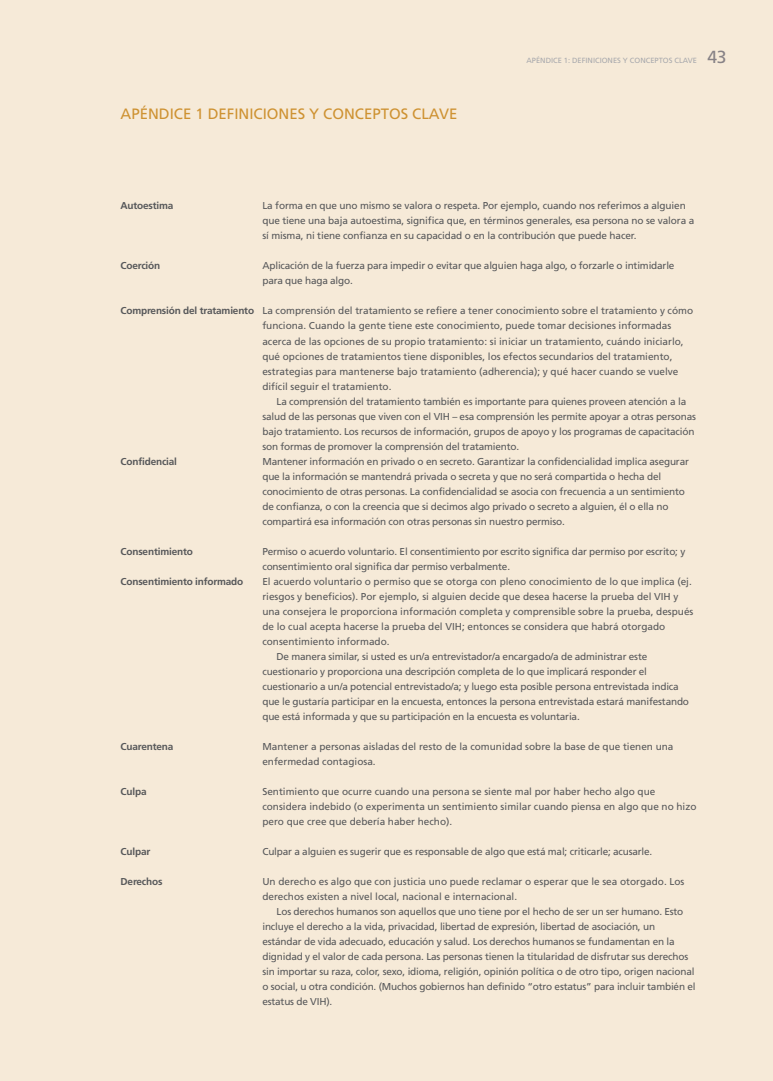
<style>
.page{position:relative;width:773px;height:1081px;background:#fff}
.page>*{position:absolute;margin:0;border:0;box-sizing:border-box;transform-origin:0 0}
.t1{font:17.5px "Frutiger";color:#878286}
.t2{font:15px "Frutiger";color:#ce9232}
.t3{font:10px/15px "Frutiger";letter-spacing:-.015em;color:#57585a}
.t4{font:700 10px "Frutiger";letter-spacing:-.015em;color:#57585a}
.t5{font:7.5px "Frutiger";color:#a8a9ad}
.s1{font-weight:700}
</style>
<div class="page">
<div style="left:14px;top:0;width:758px;height:1081px;background:#f6ead8"></div>
<div style="left:0;top:0;width:14px;height:1081px;background:#f6ead8"></div>
<h2 class="t2" style="left:120px;top:108px;width:338px">APÉNDICE 1 DEFINICIONES Y CONCEPTOS CLAVE</h2>
<p class="t5" style="left:526px;top:57px;width:172px">APÉNDICE 1: DEFINICIONES Y CONCEPTOS CLAVE</p>
<h1 class="t1" style="left:707px;top:50px;width:20px">43</h1>
<p class="t4" style="left:120px;top:202px;width:54px">Autoestima</p>
<p class="t3" style="left:262px;top:199px;width:433px">La forma en que uno mismo se valora o respeta. Por ejemplo, cuando nos referimos a alguien que tiene una baja autoestima, significa que, en términos generales, esa persona no se valora a sí misma, ni tiene confianza en su capacidad o en la contribución que puede hacer.</p>
<p class="t4" style="left:120px;top:262px;width:41px">Coerción</p>
<p class="t3" style="left:262px;top:259px;width:413px">Aplicación de la fuerza para impedir o evitar que alguien haga algo, o forzarle o intimidarle para que haga algo.</p>
<p class="t3" style="left:262px;top:304px;width:432px;text-indent:-142px"><span class="s1">Comprensión del tratamiento</span> La comprensión del tratamiento se refiere a tener conocimiento sobre el tratamiento y cómo funciona. Cuando la gente tiene este conocimiento, puede tomar decisiones informadas acerca de las opciones de su propio tratamiento: si iniciar un tratamiento, cuándo iniciarlo, qué opciones de tratamientos tiene disponibles, los efectos secundarios del tratamiento, estrategias para mantenerse bajo tratamiento (adherencia); y qué hacer cuando se vuelve difícil seguir el tratamiento.</p>
<p class="t3" style="left:262px;top:394px;width:435px;text-indent:14px">La comprensión del tratamiento también es importante para quienes proveen atención a la salud de las personas que viven con el VIH – esa comprensión les permite apoyar a otras personas bajo tratamiento. Los recursos de información, grupos de apoyo y los programas de capacitación son formas de promover la comprensión del tratamiento.</p>
<p class="t4" style="left:120px;top:457px;width:58px">Confidencial</p>
<p class="t3" style="left:262px;top:454px;width:428px">Mantener información en privado o en secreto. Garantizar la confidencialidad implica asegurar que la información se mantendrá privada o secreta y que no será compartida o hecha del conocimiento de otras personas. La confidencialidad se asocia con frecuencia a un sentimiento de confianza, o con la creencia que si decimos algo privado o secreto a alguien, él o ella no compartirá esa información con otras personas sin nuestro permiso.</p>
<p class="t4" style="left:120px;top:547px;width:74px">Consentimiento</p>
<p class="t3" style="left:262px;top:544px;width:424px">Permiso o acuerdo voluntario. El consentimiento por escrito significa dar permiso por escrito; y consentimiento oral significa dar permiso verbalmente.</p>
<p class="t4" style="left:120px;top:577px;width:124px">Consentimiento informado</p>
<p class="t3" style="left:262px;top:574px;width:431px">El acuerdo voluntario o permiso que se otorga con pleno conocimiento de lo que implica (ej.</p>
<p class="t3" style="left:262px;top:589px;width:417px">riesgos y beneficios). Por ejemplo, si alguien decide que desea hacerse la prueba del VIH y</p>
<p class="t3" style="left:262px;top:604px;width:432px">una consejera le proporciona información completa y comprensible sobre la prueba, después</p>
<p class="t3" style="left:262px;top:619px;width:404px">de lo cual acepta hacerse la prueba del VIH; entonces se considera que habrá otorgado</p>
<p class="t3" style="left:262px;top:634px;width:129px">consentimiento informado.</p>
<p class="t3" style="left:276px;top:649px;width:372px">De manera similar, si usted es un/a entrevistador/a encargado/a de administrar este</p>
<p class="t3" style="left:262px;top:664px;width:386px">cuestionario y proporciona una descripción completa de lo que implicará responder el</p>
<p class="t3" style="left:262px;top:679px;width:418px">cuestionario a un/a potencial entrevistado/a; y luego esta posible persona entrevistada indica</p>
<p class="t3" style="left:262px;top:694px;width:428px">que le gustaría participar en la encuesta, entonces la persona entrevistada estará manifestando</p>
<p class="t3" style="left:262px;top:709px;width:319px">que está informada y que su participación en la encuesta es voluntaria.</p>
<p class="t4" style="left:120px;top:742px;width:54px">Cuarentena</p>
<p class="t3" style="left:262px;top:739px;width:412px">Mantener a personas aisladas del resto de la comunidad sobre la base de que tienen una enfermedad contagiosa.</p>
<p class="t4" style="left:120px;top:787px;width:27px">Culpa</p>
<p class="t3" style="left:262px;top:784px;width:435px">Sentimiento que ocurre cuando una persona se siente mal por haber hecho algo que considera indebido (o experimenta un sentimiento similar cuando piensa en algo que no hizo pero que cree que debería haber hecho).</p>
<p class="t4" style="left:120px;top:847px;width:31px">Culpar</p>
<p class="t3" style="left:262px;top:844px;width:391px">Culpar a alguien es sugerir que es responsable de algo que está mal; criticarle; acusarle.</p>
<p class="t4" style="left:120px;top:877px;width:43px">Derechos</p>
<p class="t3" style="left:262px;top:874px;width:423px">Un derecho es algo que con justicia uno puede reclamar o esperar que le sea otorgado. Los derechos existen a nivel local, nacional e internacional.</p>
<p class="t3" style="left:262px;top:904px;width:434px;text-indent:14px">Los derechos humanos son aquellos que uno tiene por el hecho de ser un ser humano. Esto incluye el derecho a la vida, privacidad, libertad de expresión, libertad de asociación, un estándar de vida adecuado, educación y salud. Los derechos humanos se fundamentan en la dignidad y el valor de cada persona. Las personas tienen la titularidad de disfrutar sus derechos sin importar su raza, color, sexo, idioma, religión, opinión política o de otro tipo, origen nacional o social, u otra condición. (Muchos gobiernos han definido “otro estatus” para incluir también el estatus de VIH).</p>
</div>
